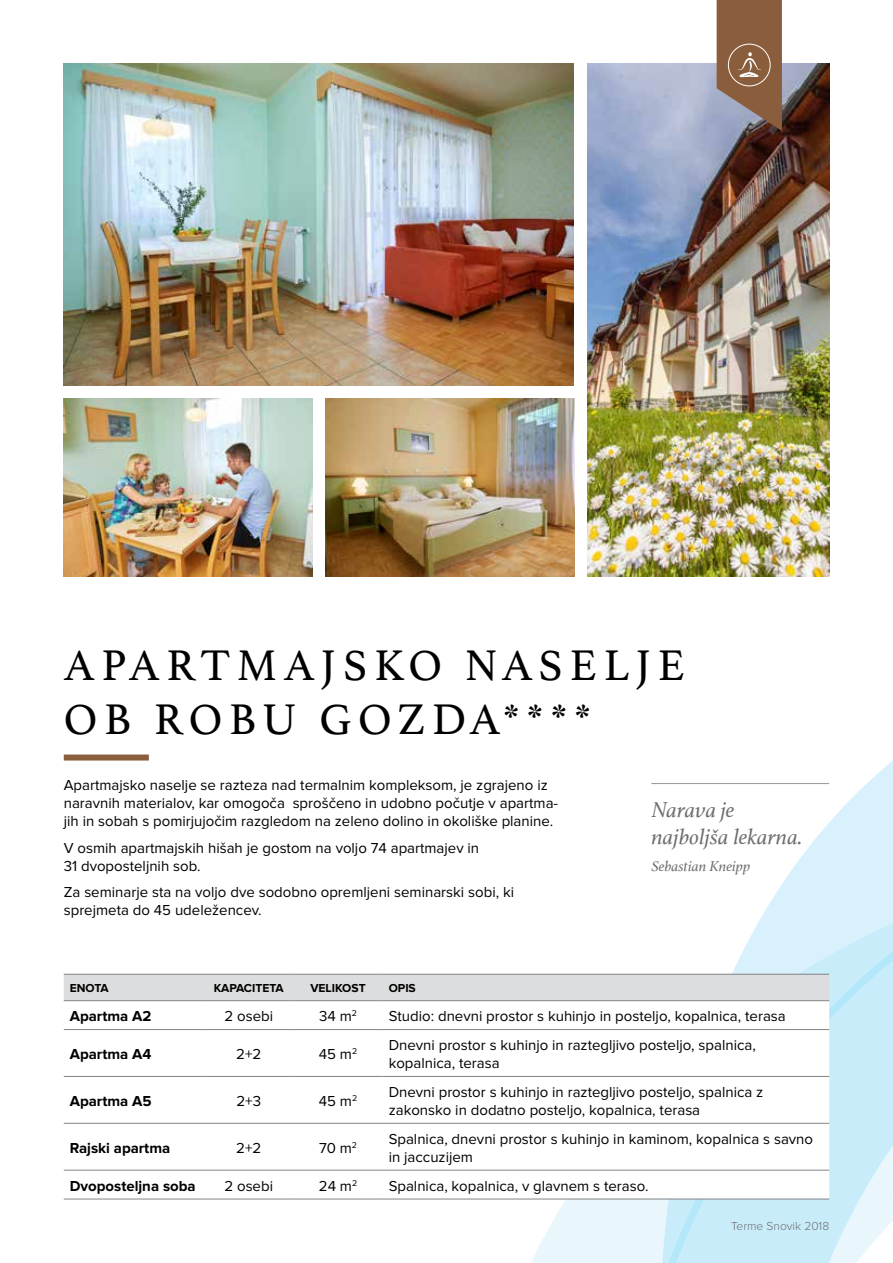
<style>
.page{position:relative;width:893px;height:1263px;background:#fff}
.page>*{position:absolute;margin:0;border:0;box-sizing:border-box;transform-origin:0 0}
.t1{font:45px/54px "Athelas";letter-spacing:.15em;color:#000}
.t2{font:italic 22.5px/27px "Athelas";color:#6d6e71}
.t3{font:15px/18px "Proxima Nova";color:#000}
.t4{font:700 15px "Proxima Nova";color:#000}
.t5{font:italic 15px "Athelas";color:#6d6e71}
.t6{font:700 12px "Proxima Nova";color:#000}
.t7{font:300 12px "Proxima Nova";color:#6d6e71}
</style>
<div class="page">
<svg style="left:472px;top:973px;width:187px;height:290px;fill:#e9f7fd"></svg>
<svg style="left:829px;top:761px;width:64px;height:46px"></svg>
<svg style="left:814px;top:807px;width:79px;height:34px;fill:#d9f1fc"></svg>
<svg style="left:659px;top:841px;width:234px;height:422px"></svg>
<svg style="left:660px;top:865px;width:233px;height:398px"></svg>
<div style="left:64px;top:975px;width:765px;height:25px;background:#dcddde"></div>
<svg style="left:64px;top:1001px;width:765px;height:198px"></svg>
<hr style="left:64px;top:974px;width:140px;height:1px;background:#808285">
<hr style="left:204px;top:974px;width:89px;height:1px;background:#808285">
<hr style="left:293px;top:974px;width:90px;height:1px;background:#808285">
<hr style="left:383px;top:974px;width:446px;height:1px;background:#808285">
<hr style="left:64px;top:1000px;width:140px;height:1px;background:#808285">
<hr style="left:204px;top:1000px;width:89px;height:1px;background:#808285">
<hr style="left:293px;top:1000px;width:90px;height:1px;background:#808285">
<hr style="left:383px;top:1000px;width:446px;height:1px;background:#808285">
<hr style="left:64px;top:1029px;width:140px;height:1px;background:#808285">
<hr style="left:204px;top:1029px;width:89px;height:1px;background:#808285">
<hr style="left:293px;top:1029px;width:90px;height:1px;background:#808285">
<hr style="left:383px;top:1029px;width:446px;height:1px;background:#808285">
<hr style="left:64px;top:1076px;width:140px;height:1px;background:#808285">
<hr style="left:204px;top:1076px;width:89px;height:1px;background:#808285">
<hr style="left:293px;top:1076px;width:90px;height:1px;background:#808285">
<hr style="left:383px;top:1076px;width:446px;height:1px;background:#808285">
<hr style="left:64px;top:1123px;width:140px;height:1px;background:#808285">
<hr style="left:204px;top:1123px;width:89px;height:1px;background:#808285">
<hr style="left:293px;top:1123px;width:90px;height:1px;background:#808285">
<hr style="left:383px;top:1123px;width:446px;height:1px;background:#808285">
<hr style="left:64px;top:1170px;width:140px;height:1px;background:#808285">
<hr style="left:204px;top:1170px;width:89px;height:1px;background:#808285">
<hr style="left:293px;top:1170px;width:90px;height:1px;background:#808285">
<hr style="left:383px;top:1170px;width:446px;height:1px;background:#808285">
<hr style="left:64px;top:1199px;width:140px;height:1px;background:#808285">
<hr style="left:204px;top:1199px;width:89px;height:1px;background:#808285">
<hr style="left:293px;top:1199px;width:90px;height:1px;background:#808285">
<hr style="left:383px;top:1199px;width:446px;height:1px;background:#808285">
<img style="left:64px;top:64px;width:510px;height:321px">
<img style="left:64px;top:398px;width:249px;height:178px">
<img style="left:325px;top:398px;width:249px;height:178px">
<img style="left:587px;top:64px;width:242px;height:512px">
<svg style="left:717px;top:0;width:65px;height:131px;background:#8e6b54"></svg>
<div style="left:64px;top:754px;width:85px;height:6px;background:#8a5e3c"></div>
<hr style="left:651px;top:783px;width:178px;height:1px;background:#939598">
<h1 class="t1" style="left:64px;top:637px;width:623px">APARTMAJSKO NASELJE<br>OB ROBU GOZDA****</h1>
<p class="t3" style="left:64px;top:777px;width:496px">Apartmajsko naselje se razteza nad termalnim kompleksom, je zgrajeno iz naravnih materialov, kar omogoča sproščeno in udobno počutje v apartma&shy;jih in sobah s pomirjujočim razgledom na zeleno dolino in okoliške planine.</p>
<p class="t3" style="left:64px;top:839px;width:417px">V osmih apartmajskih hišah je gostom na voljo 74 apartmajev in<br>31 dvoposteljnih sob.</p>
<p class="t3" style="left:64px;top:884px;width:452px">Za seminarje sta na voljo dve sodobno opremljeni seminarski sobi, ki sprejmeta do 45 udeležencev.</p>
<h2 class="t2" style="left:651px;top:796px;width:153px">Narava je najboljša lekarna.</h2>
<p class="t5" style="left:651px;top:854px;width:100px">Sebastian Kneipp</p>
<p class="t6" style="left:70px;top:981px;width:41px">ENOTA</p>
<p class="t6" style="left:214px;top:981px;width:72px">KAPACITETA</p>
<p class="t6" style="left:310px;top:981px;width:57px">VELIKOST</p>
<p class="t6" style="left:389px;top:981px;width:29px">OPIS</p>
<p class="t4" style="left:70px;top:1007px;width:83px">Apartma A2</p>
<p class="t3" style="left:224px;top:1007px;width:50px">2 osebi</p>
<p class="t3" style="left:319px;top:1007px;width:39px">34 m<sup>2</sup></p>
<p class="t3" style="left:389px;top:1007px;width:399px">Studio: dnevni prostor s kuhinjo in posteljo, kopalnica, terasa</p>
<p class="t4" style="left:70px;top:1045px;width:83px">Apartma A4</p>
<p class="t3" style="left:236px;top:1045px;width:27px">2+2</p>
<p class="t3" style="left:319px;top:1045px;width:40px">45 m<sup>2</sup></p>
<p class="t3" style="left:389px;top:1036px;width:369px">Dnevni prostor s kuhinjo in raztegljivo posteljo, spalnica, kopalnica, terasa</p>
<p class="t4" style="left:70px;top:1092px;width:83px">Apartma A5</p>
<p class="t3" style="left:236px;top:1092px;width:26px">2+3</p>
<p class="t3" style="left:319px;top:1092px;width:40px">45 m<sup>2</sup></p>
<p class="t3" style="left:389px;top:1083px;width:376px">Dnevni prostor s kuhinjo in raztegljivo posteljo, spalnica z zakonsko in dodatno posteljo, kopalnica, terasa</p>
<p class="t4" style="left:70px;top:1139px;width:102px">Rajski apartma</p>
<p class="t3" style="left:236px;top:1139px;width:27px">2+2</p>
<p class="t3" style="left:319px;top:1139px;width:40px">70 m<sup>2</sup></p>
<p class="t3" style="left:389px;top:1130px;width:426px">Spalnica, dnevni prostor s kuhinjo in kaminom, kopalnica s savno in jaccuzijem</p>
<p class="t4" style="left:70px;top:1177px;width:127px">Dvoposteljna soba</p>
<p class="t3" style="left:224px;top:1177px;width:50px">2 osebi</p>
<p class="t3" style="left:319px;top:1177px;width:40px">24 m<sup>2</sup></p>
<p class="t3" style="left:389px;top:1177px;width:261px">Spalnica, kopalnica, v glavnem s teraso.</p>
<p class="t7" style="left:731px;top:1219px;width:99px">Terme Snovik 2018</p>
</div>
